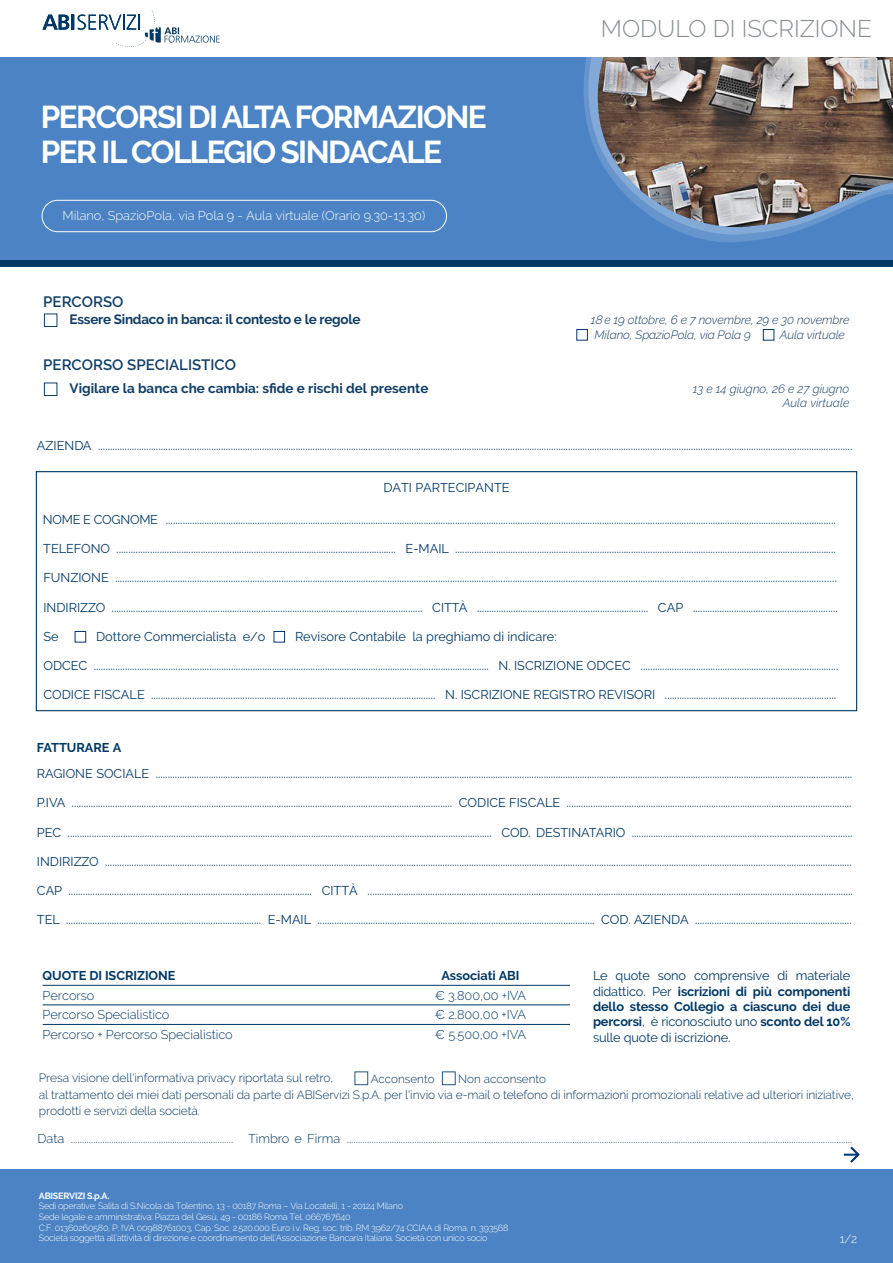
<style>
.page{position:relative;width:893px;height:1263px;background:#fff}
.page>*{position:absolute;margin:0;border:0;box-sizing:border-box;transform-origin:0 0}
.t1{font:700 31.5px/34.5px "Raleway";letter-spacing:-.05em;color:#fff}
.t2{font:300 24px "Raleway";color:#868c90}
.t3{font:600 15px "Raleway";color:#123d65}
.t4{font:700 13.5px "Raleway";color:#123d65}
.t5{font:700 13.5px "Raleway";letter-spacing:-.02em;color:#123d65}
.t6{font:12.75px/15.3px "Raleway";color:#003865;text-align:justify}
.t7{font:300 12.75px "Raleway";letter-spacing:-.005em;color:#003865}
.t8{font:12.75px "Raleway";letter-spacing:-.02em;color:#003865}
.t9{font:300 12.75px "Raleway";color:#fff}
.t10{font:700 12.75px "Raleway";letter-spacing:-.005em;color:#003865}
.t11{font:300 12px/16.5px "Raleway";letter-spacing:-.01em;color:#003865}
.t12{font:italic 300 12px/14.4px "Raleway";letter-spacing:-.01em;color:#123d65;text-align:right}
.t13{font:300 12px "Raleway";color:#fff}
.t14{font:300 11.7px "Raleway";color:#003865}
.t15{font:300 9px/10.6px "Raleway";letter-spacing:-.025em;color:#fff}
.t16{font:700 9px "Raleway";letter-spacing:-.025em;color:#fff}
.s1{font-style:inherit}
.s2{font-weight:700}
</style>
<div class="page">
<div style="left:0;top:260px;width:893px;height:6px;background:#003865"></div>
<svg style="left:43px;top:11px;width:177px;height:36px"></svg>
<div style="left:44px;top:314px;width:13px;height:13px;border:1px solid #123d65"></div>
<div style="left:44px;top:383px;width:13px;height:13px;border:1px solid #123d65"></div>
<div style="left:0;top:1169px;width:893px;height:94px;background:#4b83c4"></div>
<div style="left:36px;top:471px;width:821px;height:240px;border:1px solid #003865"></div>
<div style="left:355px;top:1072px;width:13px;height:13px;background:#fff;border:1px solid #215380"></div>
<div style="left:442px;top:1072px;width:13px;height:13px;background:#fff;border:1px solid #215380"></div>
<hr style="left:43px;top:985px;width:527px;height:1px;background:#003865">
<hr style="left:43px;top:1004px;width:527px;height:1px;background:#003865">
<hr style="left:43px;top:1024px;width:527px;height:1px;background:#003865">
<div style="left:0;top:57px;width:893px;height:203px;background:#4b83c4"></div>
<svg style="left:696px;top:237px;width:77px;height:5px"></svg>
<svg style="left:674px;top:229px;width:128px;height:8px"></svg>
<img style="left:584px;top:57px;width:309px;height:172px">
<div style="left:42px;top:200px;width:405px;height:32px;border:1px solid #fff;border-radius:16px"></div>
<div style="left:576px;top:329px;width:12px;height:11px;border:1px solid #013775"></div>
<div style="left:763px;top:329px;width:11px;height:11px;border:1px solid #013775"></div>
<div style="left:75px;top:631px;width:11px;height:11px;border:1px solid #013775"></div>
<div style="left:274px;top:631px;width:11px;height:11px;border:1px solid #013775"></div>
<svg style="left:844px;top:1146px;width:16px;height:17px"></svg>
<h1 class="t1" style="left:41px;top:100px;width:447px">PERCORSI DI ALTA FORMAZIONE<br>PER IL COLLEGIO SINDACALE</h1>
<p class="t9" style="left:63px;top:208px;width:364px">Milano, SpazioPola, via Pola 9 - Aula virtuale (Orario 9.30-13.30)</p>
<p class="t3" style="left:43px;top:293px;width:82px">PERCORSO</p>
<p class="t5" style="left:70px;top:311px;width:292px">Essere Sindaco in banca: il contesto e le regole</p>
<p class="t3" style="left:43px;top:356px;width:194px">PERCORSO SPECIALISTICO</p>
<h2 class="t2" style="left:601px;top:15px;width:272px">MODULO DI ISCRIZIONE</h2>
<p class="t12" style="left:595px;top:313px;width:257px;text-align:left;text-indent:-5px"><span class="s1">18</span>e 19 ottobre, 6 e 7 novembre, 29 e 30 novembre<br>Milano, SpazioPola, via Pola 9</p>
<p class="t12" style="left:780px;top:327px;width:67px">Aula virtuale</p>
<p class="t4" style="left:70px;top:380px;width:360px">Vigilare la banca che cambia: sfide e rischi del presente</p>
<p class="t12" style="left:693px;top:381px;width:158px">13 e 14 giugno, 26 e 27 giugno<br>Aula virtuale</p>
<p class="t6" style="left:37px;top:438px;width:817px">AZIENDA .........................................................................................................................................................................................................................................................................................................................</p>
<p class="t6" style="left:383px;top:479px;width:128px">DATI PARTECIPANTE</p>
<p class="t8" style="left:43px;top:512px;width:795px">NOME E COGNOME ......................................................................................................................................................................................................................................................................................</p>
<p class="t6" style="left:43px;top:541px;width:794px">TELEFONO .................................................................................................................... E-MAIL ..............................................................................................................................................................</p>
<p class="t6" style="left:43px;top:570px;width:795px">FUNZIONE ...........................................................................................................................................................................................................................................................................................................</p>
<p class="t6" style="left:43px;top:599px;width:796px">INDIRIZZO ................................................................................................................................. CITTÀ ....................................................................... CAP ............................................................</p>
<p class="t6" style="left:43px;top:629px;width:17px">Se</p>
<p class="t6" style="left:43px;top:658px;width:796px">ODCEC .................................................................................................................................................................... N. ISCRIZIONE ODCEC ..................................................................................</p>
<p class="t6" style="left:43px;top:687px;width:794px">CODICE FISCALE ...................................................................................................................... N. ISCRIZIONE REGISTRO REVISORI .......................................................................</p>
<p class="t6" style="left:96px;top:629px;width:171px">Dottore Commercialista e/o</p>
<p class="t6" style="left:295px;top:629px;width:263px">Revisore Contabile la preghiamo di indicare:</p>
<p class="t10" style="left:37px;top:740px;width:86px">FATTURARE A</p>
<p class="t6" style="left:37px;top:766px;width:817px">RAGIONE SOCIALE .................................................................................................................................................................................................................................................................................................</p>
<p class="t6" style="left:37px;top:795px;width:816px">P.IVA .............................................................................................................................................................. CODICE FISCALE ......................................................................................................................</p>
<p class="t6" style="left:37px;top:824px;width:817px">PEC ................................................................................................................................................................................ COD. DESTINATARIO ...........................................................................................</p>
<p class="t6" style="left:37px;top:854px;width:816px">INDIRIZZO .....................................................................................................................................................................................................................................................................................................................</p>
<p class="t6" style="left:37px;top:883px;width:817px">CAP ..................................................................................................... CITTÀ .........................................................................................................................................................................................................</p>
<p class="t6" style="left:37px;top:912px;width:816px">TEL ................................................................................. E-MAIL ................................................................................................................... COD. AZIENDA .................................................................</p>
<p class="t10" style="left:43px;top:968px;width:134px">QUOTE DI ISCRIZIONE</p>
<p class="t10" style="left:441px;top:968px;width:80px">Associati ABI</p>
<p class="t7" style="left:43px;top:988px;width:53px">Percorso</p>
<p class="t7" style="left:435px;top:988px;width:93px">€ 3.800,00 +IVA</p>
<p class="t7" style="left:43px;top:1007px;width:128px">Percorso Specialistico</p>
<p class="t7" style="left:435px;top:1007px;width:93px">€ 2.800,00 +IVA</p>
<p class="t7" style="left:43px;top:1027px;width:192px">Percorso + Percorso Specialistico</p>
<p class="t7" style="left:435px;top:1027px;width:93px">€ 5.500,00 +IVA</p>
<p class="t6" style="left:593px;top:968px;width:259px">Le quote sono comprensive di materiale didattico. Per <span class="s2">iscrizioni di più componenti dello stesso Collegio a ciascuno dei due percorsi</span>, è riconosciuto uno <span class="s2">sconto del 10% </span>sulle quote di iscrizione.</p>
<p class="t11" style="left:39px;top:1069px;width:816px">Presa visione dell'informativa privacy riportata sul retro,<br>al trattamento dei miei dati personali da parte di ABIServizi S.p.A. per l'invio via e-mail o telefono di informazioni promozionali relative ad ulteriori iniziative, prodotti e servizi della società.</p>
<p class="t14" style="left:371px;top:1072px;width:65px">Acconsento</p>
<p class="t14" style="left:458px;top:1072px;width:89px">Non acconsento</p>
<p class="t7" style="left:37px;top:1130px;width:816px">Data ........................................................................ Timbro e Firma ................................................................................................................................................................................................................................</p>
<p class="t16" style="left:39px;top:1190px;width:72px">ABISERVIZI S.p.A.</p>
<p class="t15" style="left:39px;top:1201px;width:471px">Sedi operative: Salita di S.Nicola da Tolentino, 13 - 00187 Roma – Via Locatelli, 1 - 20124 Milano<br>Sede legale e amministrativa: Piazza del Gesù, 49 - 00186 Roma Tel. 066767640<br>C.F. 01360260580, P. IVA 00988761003, Cap. Soc. 2.520.000 Euro i.v. Reg. soc. trib. RM 3962/74 CCIAA di Roma, n. 393568<br>Società soggetta all’attività di direzione e coordinamento dell’Associazione Bancaria Italiana. Società con unico socio</p>
<p class="t13" style="left:840px;top:1232px;width:19px">1/2</p>
</div>
